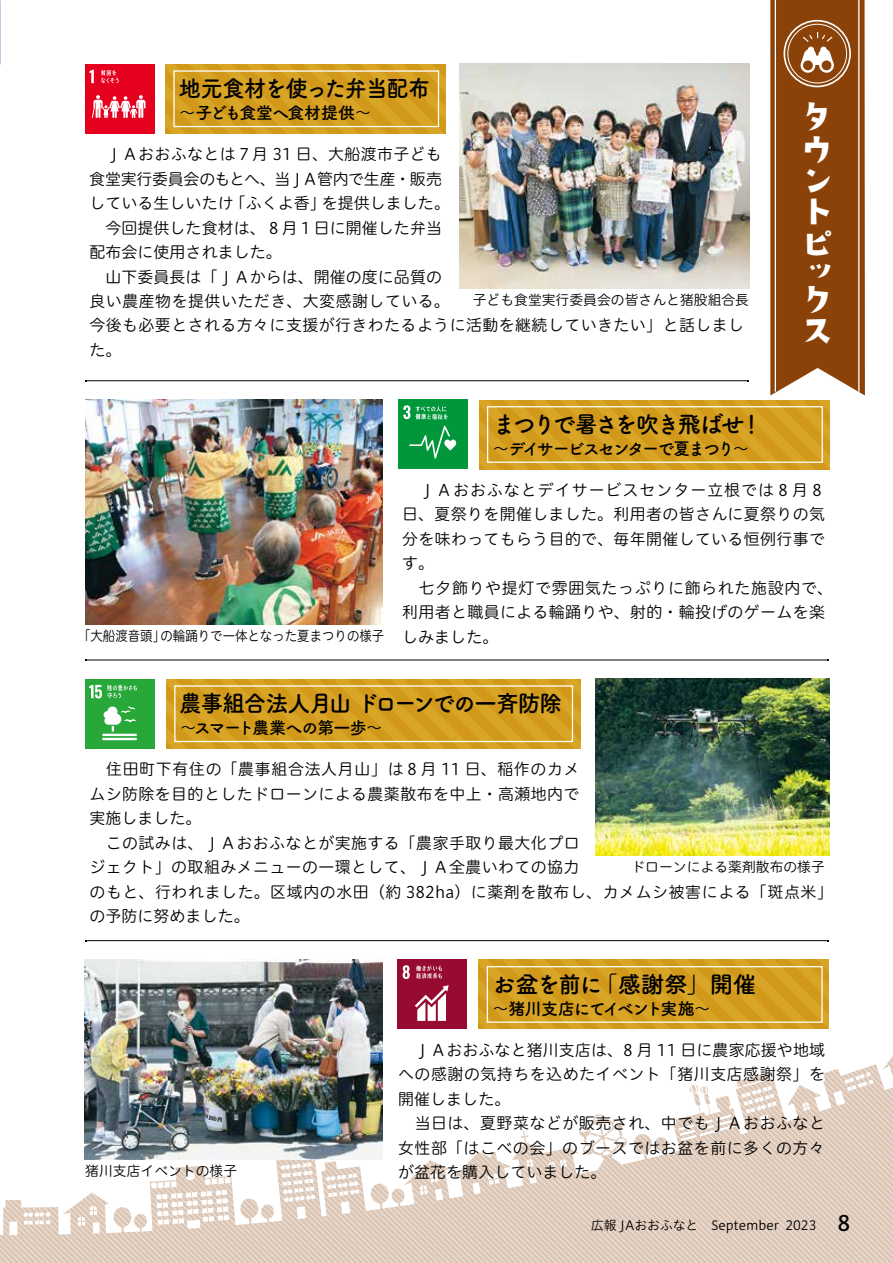
<style>
.page{position:relative;width:893px;height:1263px;background:#fff}
.page>*{position:absolute;margin:0;border:0;box-sizing:border-box;transform-origin:0 0}
.t1{font:39.3px "DS kirigirisu";color:#fff}
.t2{font:700 23.4px "Tsuku A Rd Gothic";letter-spacing:-.065em;color:#000;scale:.96 1}
.t3{font:700 23.4px "Tsuku A Rd Gothic";letter-spacing:-.065em;color:#000}
.t4{font:700 23.4px "Tsuku A Rd Gothic";letter-spacing:-.12em;color:#000}
.t5{font:700 23.4px "Tsuku A Rd Gothic";letter-spacing:-.065em;color:#000;scale:.95 1}
.t6{font:21.3px "Hiragino UD Sans R Std N W5";color:#000}
.t7{font:700 16.95px "Tsuku A Rd Gothic";letter-spacing:-.13em;color:#000}
.t8{font:700 16.95px "Tsuku A Rd Gothic";letter-spacing:-.095em;color:#000}
.t9{font:700 16.95px "Tsuku A Rd Gothic";letter-spacing:-.065em;color:#000}
.t10{font:700 16.95px "Tsuku A Rd Gothic";letter-spacing:-.07em;color:#000}
.t11{font:15.9px/24.5px "Hiragino UD Sans R Std W3";letter-spacing:.025em;color:#000}
.t12{font:15.9px "Hiragino UD Sans R Std W3";letter-spacing:-.015em;color:#000}
.t13{font:15.9px "Hiragino UD Sans R Std W3";letter-spacing:.005em;color:#000}
.t14{font:13.8px "Hiragino UD Sans R Std W3";color:#000}
.t15{font:13.8px "Hiragino UD Sans R Std W3";color:#000;scale:.9 1}
.t16{font:12.75px "Hiragino UD Sans R Std N W3";color:#000}
</style>
<div class="page">
<svg style="left:1px;top:941px;width:892px;height:322px"></svg>
<hr style="left:0;top:0;width:1px;height:1263px;background:#00a0e9">
<img style="left:85px;top:959px;width:297px;height:200px">
<img style="left:595px;top:679px;width:234px;height:177px">
<img style="left:85px;top:399px;width:298px;height:225px">
<svg style="left:479px;top:960px;width:350px;height:69px;background:#d49e1f"></svg>
<div style="left:166px;top:679px;width:415px;height:69px;background:#d59f21"></div>
<div style="left:487px;top:966px;width:336px;height:57px;border:1px solid #fff"></div>
<div style="left:174px;top:685px;width:399px;height:57px;border:1px solid #fff"></div>
<img style="left:459px;top:64px;width:20px;height:224px">
<svg style="left:165px;top:64px;width:281px;height:70px;background:#d59e20"></svg>
<div style="left:173px;top:70px;width:266px;height:57px;border:1px solid #fff"></div>
<hr style="left:86px;top:380px;width:662px;height:1px;background:#000">
<hr style="left:86px;top:940px;width:742px;height:1px;background:#000">
<hr style="left:86px;top:660px;width:742px;height:1px;background:#000">
<div style="left:398px;top:399px;width:70px;height:70px;background:#00973b"></div>
<svg style="left:409px;top:426px;width:47px;height:33px"></svg>
<svg style="left:403px;top:405px;width:45px;height:14px"></svg>
<img style="left:479px;top:0;width:386px;height:469px">
<div style="left:85px;top:679px;width:70px;height:70px;background:#28a838"></div>
<hr style="left:102px;top:734px;width:35px;height:2px;background:#fff">
<hr style="left:102px;top:738px;width:35px;height:2px;background:#fff">
<svg style="left:104px;top:706px;width:32px;height:25px"></svg>
<svg style="left:89px;top:685px;width:48px;height:13px"></svg>
<div style="left:85px;top:64px;width:70px;height:70px;background:#e5001e"></div>
<svg style="left:89px;top:70px;width:5px;height:13px"></svg>
<svg style="left:91px;top:95px;width:54px;height:23px"></svg>
<svg style="left:101px;top:70px;width:18px;height:13px"></svg>
<div style="left:397px;top:959px;width:70px;height:70px;background:#970b31"></div>
<svg style="left:403px;top:965px;width:7px;height:14px"></svg>
<svg style="left:415px;top:985px;width:34px;height:36px"></svg>
<svg style="left:416px;top:965px;width:26px;height:13px"></svg>
<h2 class="t5" style="left:179px;top:70px;width:266px">地元食材を使った弁当配布</h2>
<p class="t10" style="left:179px;top:100px;width:194px">～子ども食堂へ食材提供~</p>
<p class="t11" style="left:89px;top:141px;width:354px">　ＪＡおおふなとは７月 31 日、大船渡市子ども</p>
<p class="t12" style="left:89px;top:167px;width:354px">食堂実行委員会のもとへ、当ＪＡ管内で生産・販売</p>
<p class="t13" style="left:322px;top:191px;width:130px">を提供しました。</p>
<p class="t11" style="left:230px;top:190px;width:98px">「ふくよ香」</p>
<p class="t11" style="left:89px;top:190px;width:656px">している生しいたけ<br>　今回提供した食材は、８月１日に開催した弁当<br>配布会に使用されました。<br>　山下委員長は「ＪＡからは、開催の度に品質の<br>良い農産物を提供いただき、大変感謝している。<br>今後も必要とされる方々に支援が行きわたるように活動を継続していきたい」と話しました。</p>
<p class="t14" style="left:473px;top:289px;width:278px">子ども食堂実行委員会の皆さんと猪股組合長</p>
<h2 class="t4" style="left:492px;top:406px;width:253px">まつりで暑さを吹き飛ばせ</h2>
<p class="t7" style="left:492px;top:435px;width:258px">～デイサービスセンターで夏まつり~</p>
<h2 class="t3" style="left:740px;top:406px;width:25px">!</h2>
<h1 class="t1" style="left:797px;top:95px;width:31px">タ</h1>
<h1 class="t1" style="left:797px;top:127px;width:33px">ウ</h1>
<h1 class="t1" style="left:797px;top:159px;width:34px">ン</h1>
<h1 class="t1" style="left:797px;top:190px;width:33px">ト</h1>
<h1 class="t1" style="left:797px;top:221px;width:35px">ピ</h1>
<h1 class="t1" style="left:797px;top:248px;width:35px">ッ</h1>
<h1 class="t1" style="left:797px;top:277px;width:32px">ク</h1>
<h1 class="t1" style="left:797px;top:308px;width:34px">ス</h1>
<p class="t15" style="left:78px;top:625px;width:98px">「大船渡音頭」</p>
<p class="t15" style="left:160px;top:625px;width:250px">の輪踊りで一体となった夏まつりの様子</p>
<p class="t11" style="left:402px;top:477px;width:432px">　ＪＡおおふなとデイサービスセンター立根では８月８日、夏祭りを開催しました。利用者の皆さんに夏祭りの気分を味わってもらう目的で、毎年開催している恒例行事です。<br>　七夕飾りや提灯で雰囲気たっぷりに飾られた施設内で、利用者と職員による輪踊りや、射的・輪投げのゲームを楽しみました。</p>
<h2 class="t2" style="left:180px;top:685px;width:400px">農事組合法人月山ドローンでの一斉防除</h2>
<p class="t9" style="left:194px;top:714px;width:190px">スマート農業への第一歩~</p>
<p class="t8" style="left:180px;top:714px;width:19px">～</p>
<p class="t11" style="left:89px;top:756px;width:745px">　住田町下有住の「農事組合法人月山」は８月 11 日、稲作のカメ<br>ムシ防除を目的としたドローンによる農薬散布を中上・高瀬地内で<br>実施しました。<br>　この試みは、ＪＡおおふなとが実施する「農家手取り最大化プロ<br>ジェクト」の取組みメニューの一環として、ＪＡ全農いわての協力<br>のもと、行われました。区域内の水田（約 382ha）に薬剤を散布し、カメムシ被害による「斑点米「の予防に努めました。</p>
<p class="t14" style="left:631px;top:857px;width:195px">ドローンによる薬剤散布の様子</p>
<p class="t14" style="left:85px;top:1160px;width:154px">猪川支店イベントの様子</p>
<h2 class="t3" style="left:595px;top:966px;width:163px">「感謝祭」開催</h2>
<h2 class="t3" style="left:492px;top:966px;width:112px">お盆を前に</h2>
<p class="t8" style="left:492px;top:995px;width:220px">～猪川支店にてイベント実施~</p>
<p class="t11" style="left:398px;top:1037px;width:428px">　ＪＡおおふなと猪川支店は、8 月 11 日に農家応援や地域への感謝の気持ちを込めたイベント「猪川支店感謝祭」を開催しました。<br>　当日は、夏野菜などが販売され、中でもＪＡおおふなと女性部「はこべの会」のブースではお盆を前に多くの方々が盆花を購入していました。</p>
<p class="t16" style="left:591px;top:1215px;width:189px">広報 JAおおふなと　September</p>
<p class="t16" style="left:785px;top:1215px;width:33px">2023</p>
<h3 class="t6" style="left:837px;top:1206px;width:14px">8</h3>
</div>
